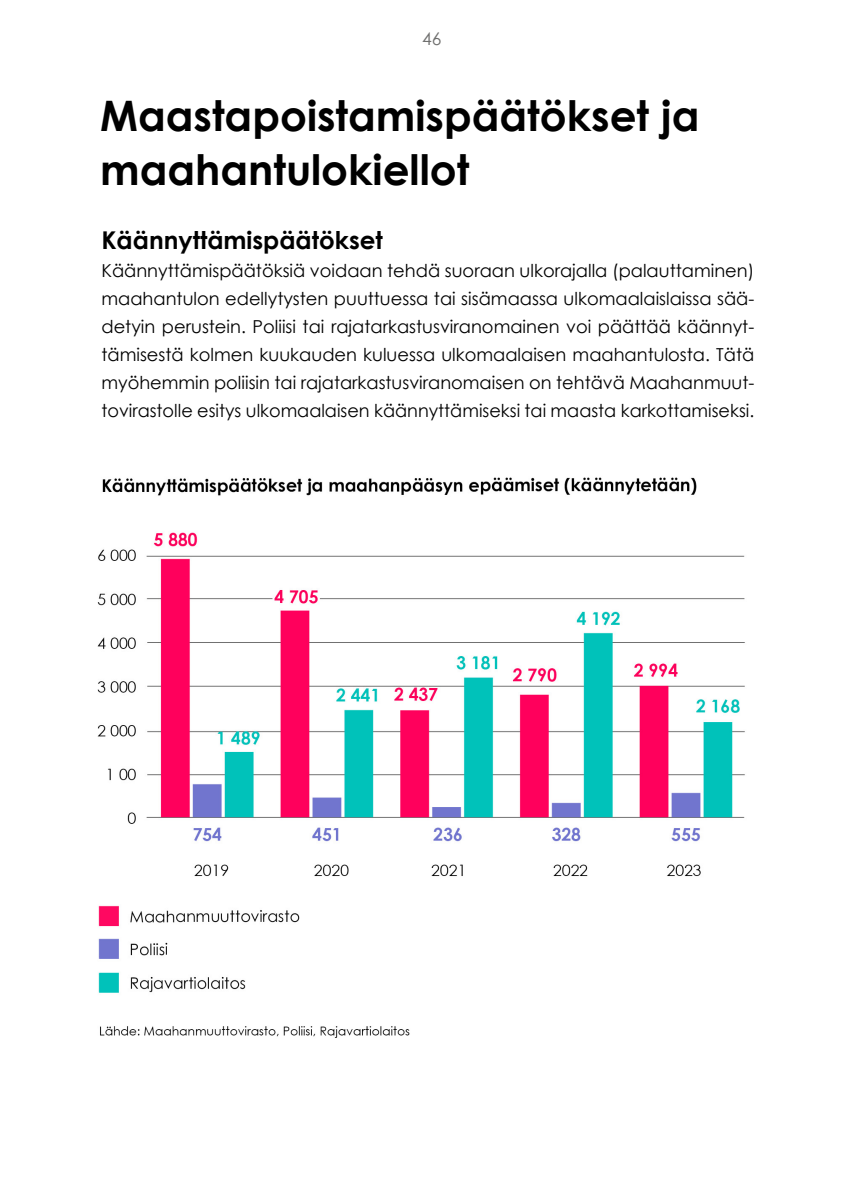
<style>
.page{position:relative;width:854px;height:1191px;background:#fff}
.page>*{position:absolute;margin:0;border:0;box-sizing:border-box;transform-origin:0 0}
.Otsikko_H1{font:700 42px/54.2px "Century Gothic";color:#000}
.Väliotsikot_H2{font:700 24.5px "Century Gothic";color:#000}
.Leipis_p{font:17.85px/28px "Century Gothic";color:#000;text-align:justify}
.t1{font:17.5px "Century Gothic";color:#6f6f6e}
</style>
<div class="page">
<img style="left:97px;top:477px;width:648px;height:561px">
<p class="t1" style="left:422px;top:28px;width:21px">46</p>
<h1 class="Otsikko_H1" style="left:100px;top:87px;width:600px">Maastapoistamispäätökset ja maahantulokiellot</h1>
<h2 class="Väliotsikot_H2" style="left:101px;top:225px;width:283px">Käännyttämispäätökset</h2>
<p class="Leipis_p" style="left:101px;top:256px;width:654px">Käännyttämispäätöksiä voidaan tehdä suoraan ulkorajalla (palauttaminen) maahantulon edellytysten puuttuessa tai sisämaassa ulkomaalaislaissa sää&shy;detyin perustein. Poliisi tai rajatarkastusviranomainen voi päättää käännyt&shy;tämisestä kolmen kuukauden kuluessa ulkomaalaisen maahantulosta. Tätä myöhemmin poliisin tai rajatarkastusviranomaisen on tehtävä Maahanmuut&shy;tovirastolle esitys ulkomaalaisen käännyttämiseksi tai maasta karkottamiseksi.</p>
</div>
